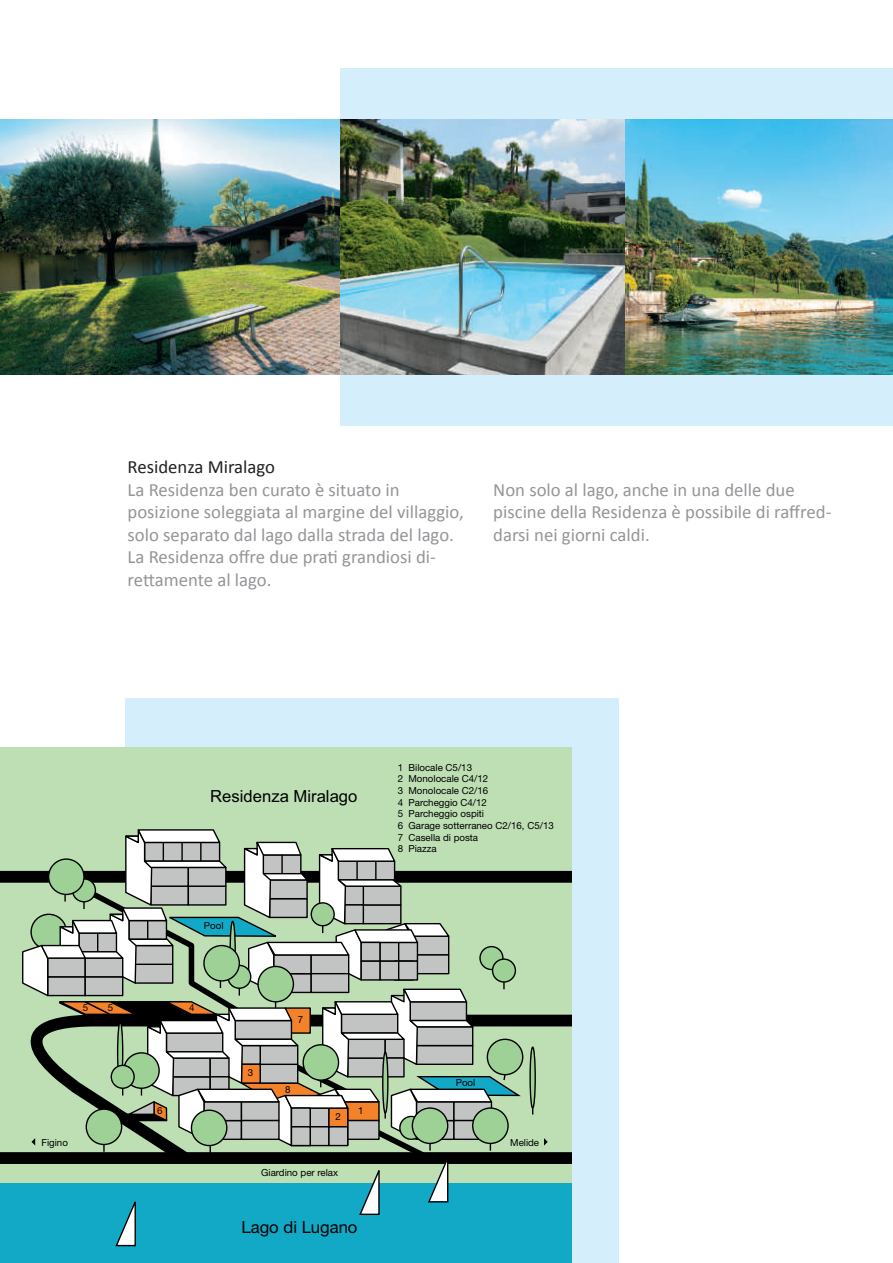
<style>
.page{position:relative;width:893px;height:1263px;background:#fff}
.page>*{position:absolute;margin:0;border:0;box-sizing:border-box;transform-origin:0 0}
.t1{font:18.75px/22.5px "Calibri";color:#939598}
.t2{font:18.75px "Calibri";color:#231f20}
.t3{font:16.65px "Arial";color:#000001}
.t4{font:16.65px "Helvetica Neue";color:#000001}
.t5{font:9.75px/11.7px "Helvetica Neue";color:#000001}
</style>
<div class="page">
<div style="left:125px;top:698px;width:494px;height:565px;background:#d4effb"></div>
<div style="left:0;top:748px;width:572px;height:449px;background:#bedfb4"></div>
<svg style="left:523px;top:1014px;width:49px;height:132px"></svg>
<div style="left:0;top:871px;width:572px;height:12px;background:#000001"></div>
<div style="left:0;top:1152px;width:572px;height:12px;background:#000001"></div>
<svg style="left:530px;top:1047px;width:5px;height:61px"></svg>
<div style="left:529px;top:1046px;width:7px;height:63px;border:1px solid #000001;border-radius:50%"></div>
<div style="left:0;top:1183px;width:572px;height:80px;background:#11a9c5"></div>
<svg style="left:21px;top:829px;width:502px;height:418px"></svg>
<svg style="left:544px;top:1138px;width:4px;height:7px"></svg>
<div style="left:340px;top:68px;width:553px;height:357px;background:#d4effb"></div>
<img style="left:408px;top:120px;width:485px;height:255px">
<img style="left:0;top:120px;width:408px;height:255px">
<p class="t2" style="left:128px;top:454px;width:149px">Residenza Miralago</p>
<p class="t1" style="left:128px;top:478px;width:338px">La Residenza ben curato è situato in posizione soleggiata al margine del villaggio, solo separato dal lago dalla strada del lago.<br>La Residenza offre due prati grandiosi di&shy;rettamente al lago.</p>
<p class="t1" style="left:493px;top:478px;width:340px">Non solo al lago, anche in una delle due piscine della Residenza è possibile di raffred&shy;darsi nei giorni caldi.</p>
<p class="t5" style="left:83px;top:1002px;width:7px">5</p>
<p class="t5" style="left:108px;top:1002px;width:7px">5</p>
<p class="t5" style="left:41px;top:1137px;width:28px">Figino</p>
<p class="t3" style="left:210px;top:785px;width:149px">Residenza Miralago</p>
<p class="t5" style="left:204px;top:920px;width:21px">Pool</p>
<p class="t5" style="left:189px;top:1002px;width:7px">4</p>
<p class="t5" style="left:157px;top:1105px;width:7px">6</p>
<p class="t5" style="left:248px;top:1068px;width:7px">3</p>
<p class="t5" style="left:298px;top:1014px;width:7px">7</p>
<p class="t5" style="left:285px;top:1084px;width:7px">8</p>
<p class="t5" style="left:335px;top:1111px;width:7px">2</p>
<p class="t5" style="left:358px;top:1105px;width:7px">1</p>
<p class="t5" style="left:261px;top:1167px;width:79px">Giardino per relax</p>
<p class="t4" style="left:241px;top:1215px;width:118px">Lago di Lugano</p>
<p class="t5" style="left:398px;top:762px;width:158px">1 Bilocale C5/13<br>2 Monolocale C4/12<br>3 Monolocale C2/16<br>4 Parcheggio C4/12<br>5 Parcheggio ospiti<br>6 Garage sotterraneo C2/16, C5/13<br>7 Casella di posta<br>8 Piazza</p>
<p class="t5" style="left:456px;top:1078px;width:21px">Pool</p>
<p class="t5" style="left:510px;top:1137px;width:30px">Melide</p>
</div>
